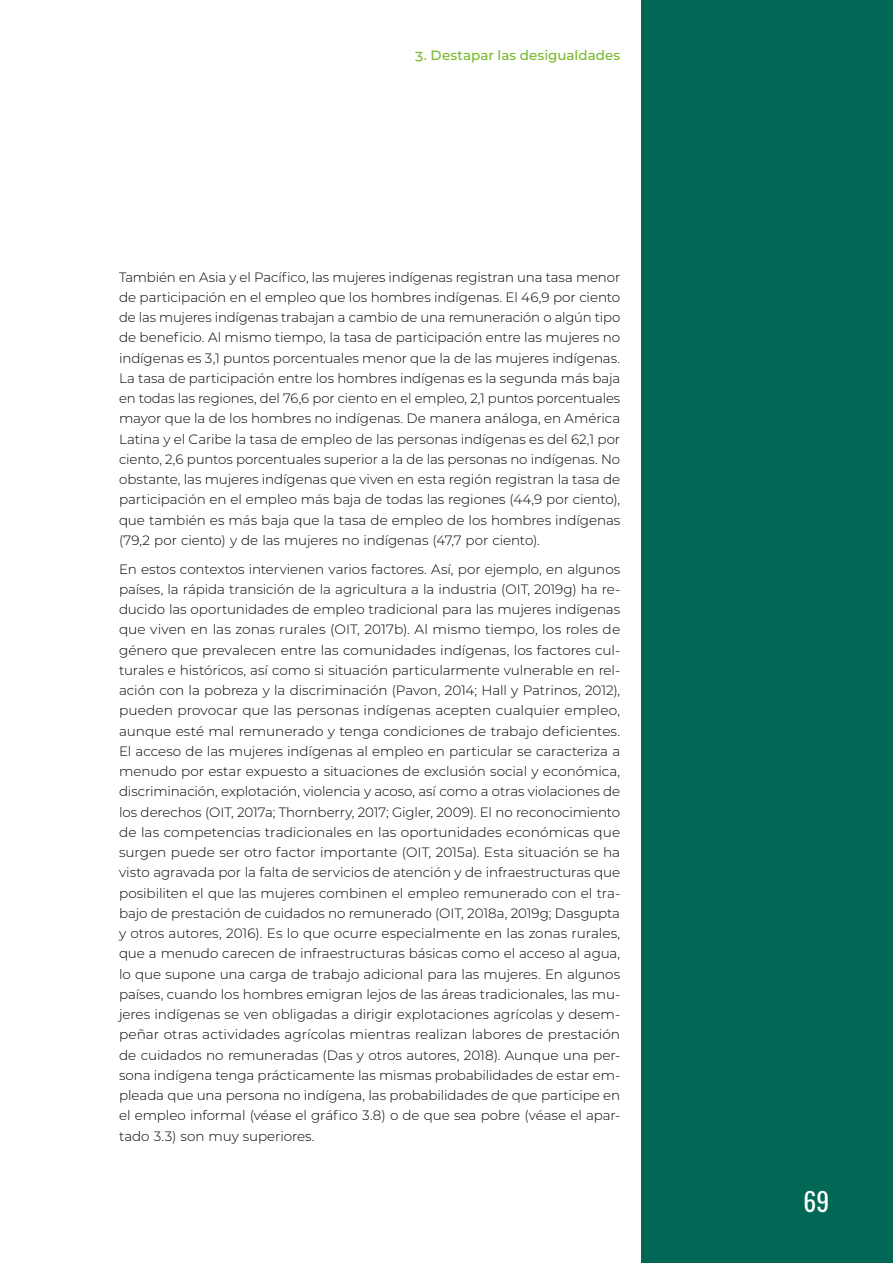
<style>
.page{position:relative;width:893px;height:1263px;background:#fff}
.page>*{position:absolute;margin:0;border:0;box-sizing:border-box;transform-origin:0 0}
.t1{font:25.5px "Oswald";color:#fff}
.t2{font:300 13.5px/20.2px "Montserrat";letter-spacing:-.005em;color:#000;text-align:justify}
.t3{font:500 13.5px "Montserrat";letter-spacing:.005em;color:#76b82a}
</style>
<div class="page">
<div style="left:641px;top:0;width:252px;height:1263px;background:#006855"></div>
<p class="t3" style="left:414px;top:46px;width:207px">3. Destapar las desigualdades</p>
<p class="t2" style="left:119px;top:266px;width:503px">También en Asia y el Pacífico, las mujeres indígenas registran una tasa menor de participación en el empleo que los hombres indígenas. El 46,9 por ciento de las mujeres indígenas trabajan a cambio de una remuneración o algún tipo de beneficio. Al mismo tiempo, la tasa de participación entre las mujeres no indígenas es 3,1 puntos porcentuales menor que la de las mujeres indígenas.<br>La tasa de participación entre los hombres indígenas es la segunda más baja en todas las regiones, del 76,6 por ciento en el empleo, 2,1 puntos porcentuales mayor que la de los hombres no indígenas. De manera análoga, en América Latina y el Caribe la tasa de empleo de las personas indígenas es del 62,1 por ciento, 2,6 puntos porcentuales superior a la de las personas no indígenas. No obstante, las mujeres indígenas que viven en esta región registran la tasa de participación en el empleo más baja de todas las regiones (44,9 por ciento), que también es más baja que la tasa de empleo de los hombres indígenas (79,2 por ciento) y de las mujeres no indígenas (47,7 por ciento).</p>
<p class="t2" style="left:119px;top:558px;width:503px">En estos contextos intervienen varios factores. Así, por ejemplo, en algunos países, la rápida transición de la agricultura a la industria (OIT, 2019g) ha re&shy;ducido las oportunidades de empleo tradicional para las mujeres indígenas que viven en las zonas rurales (OIT, 2017b). Al mismo tiempo, los roles de género que prevalecen entre las comunidades indígenas, los factores cul&shy;turales e históricos, así como si situación particularmente vulnerable en rel&shy;ación con la pobreza y la discriminación (Pavon, 2014; Hall y Patrinos, 2012), pueden provocar que las personas indígenas acepten cualquier empleo, aunque esté mal remunerado y tenga condiciones de trabajo deficientes.<br>El acceso de las mujeres indígenas al empleo en particular se caracteriza a menudo por estar expuesto a situaciones de exclusión social y económica, discriminación, explotación, violencia y acoso, así como a otras violaciones de los derechos (OIT, 2017a; Thornberry, 2017; Gigler, 2009). El no reconocimiento de las competencias tradicionales en las oportunidades económicas que surgen puede ser otro factor importante (OIT, 2015a). Esta situación se ha visto agravada por la falta de servicios de atención y de infraestructuras que posibiliten el que las mujeres combinen el empleo remunerado con el tra&shy;bajo de prestación de cuidados no remunerado (OIT, 2018a, 2019g; Dasgupta y otros autores, 2016). Es lo que ocurre especialmente en las zonas rurales, que a menudo carecen de infraestructuras básicas como el acceso al agua, lo que supone una carga de trabajo adicional para las mujeres. En algunos países, cuando los hombres emigran lejos de las áreas tradicionales, las mu&shy;jeres indígenas se ven obligadas a dirigir explotaciones agrícolas y desem&shy;peñar otras actividades agrícolas mientras realizan labores de prestación de cuidados no remuneradas (Das y otros autores, 2018). Aunque una per&shy;sona indígena tenga prácticamente las mismas probabilidades de estar em&shy;pleada que una persona no indígena, las probabilidades de que participe en el empleo informal (véase el gráfico 3.8) o de que sea pobre (véase el apar&shy;tado 3.3) son muy superiores.</p>
<h1 class="t1" style="left:803px;top:1179px;width:27px">69</h1>
</div>
